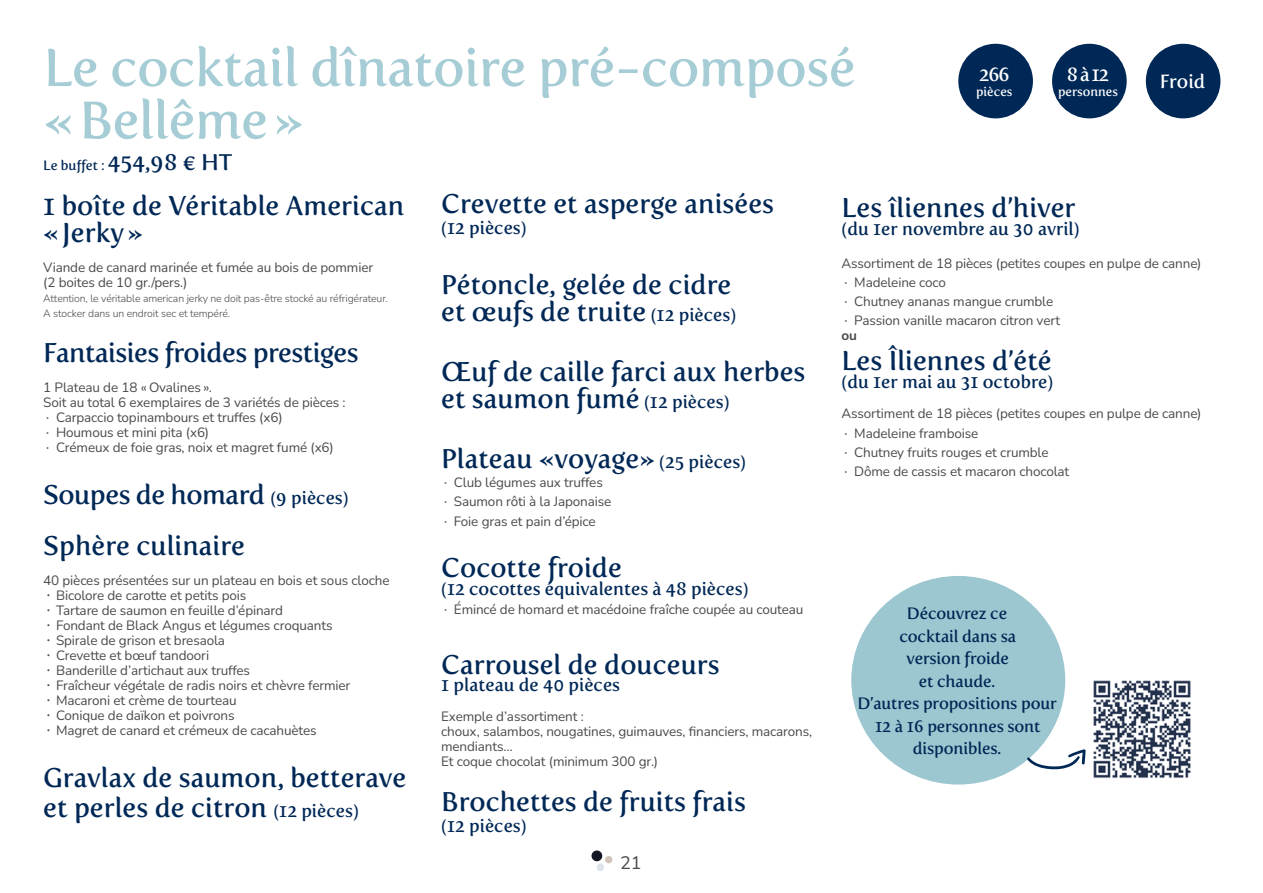
<style>
.page{position:relative;width:1263px;height:893px;background:#fff}
.page>*{position:absolute;margin:0;border:0;box-sizing:border-box;transform-origin:0 0}
.t1{font:52.5px/52.5px "Fertigo Pro";letter-spacing:-.01em;color:#a6cdd5}
.t2{font:27px/27px "Fertigo Pro";color:#002856}
.t3{font:27px "Fertigo Pro";letter-spacing:-.02em;color:#002856}
.t4{font:19.05px "Fertigo Pro";letter-spacing:-.025em;color:#fff}
.t5{font:18px "Fertigo Pro";color:#002856}
.t6{font:200 18px "Nunito";color:#4a4a49}
.t7{font:16.5px/22.5px "Fertigo Pro";letter-spacing:-.01em;color:#002856;text-align:center}
.t8{font:200 13.5px/15px "Nunito";letter-spacing:-.01em;color:#4a4a49}
.t9{font:13.5px "Fertigo Pro";color:#002856}
.t10{font:12.75px "Fertigo Pro";color:#fff}
.t11{font:200 10.5px/15px "Nunito";letter-spacing:-.01em;color:#4a4a49}
.s1{font-size:22.5px}
.s2{font-size:15px}
.s3{font-size:18px}
</style>
<div class="page">
<div style="left:1052px;top:44px;width:75px;height:74px;background:#002856;border-radius:50%"></div>
<div style="left:1146px;top:44px;width:74px;height:74px;background:#002856;border-radius:50%"></div>
<div style="left:958px;top:44px;width:75px;height:74px;background:#002856;border-radius:50%"></div>
<div style="left:851px;top:576px;width:214px;height:208px;background:#9cc7d0;border-radius:50%"></div>
<img style="left:1093px;top:680px;width:98px;height:98px">
<svg style="left:1026px;top:749px;width:60px;height:21px"></svg>
<div style="left:591px;top:850px;width:11px;height:11px;background:#131723;border-radius:50%"></div>
<div style="left:605px;top:856px;width:7px;height:7px;background:#d1c3ba;border-radius:50%"></div>
<div style="left:597px;top:863px;width:7px;height:8px;background:#dee2ed;border-radius:50%"></div>
<h1 class="t1" style="left:43px;top:42px;width:814px">Le cocktail dînatoire pré-composé «Bellême»</h1>
<h3 class="t4" style="left:979px;top:63px;width:32px">266</h3>
<p class="t10" style="left:976px;top:84px;width:38px">pièces</p>
<h3 class="t4" style="left:1067px;top:63px;width:44px">8 à 12</h3>
<p class="t10" style="left:1058px;top:84px;width:61px">personnes</p>
<h3 class="t4" style="left:1160px;top:71px;width:47px">Froid</h3>
<p class="t9" style="left:43px;top:157px;width:191px">Le buffet : <span class="s1">454,98 € HT</span></p>
<h2 class="t2" style="left:43px;top:192px;width:362px">1 boîte de Véritable American «Jerky»</h2>
<p class="t8" style="left:43px;top:259px;width:331px">Viande de canard marinée et fumée au bois de pommier (2 boites de 10 gr./pers.)</p>
<p class="t11" style="left:43px;top:291px;width:346px">Attention, le véritable american jerky ne doit pas-être stocké au réfrigérateur.<br>A stocker dans un endroit sec et tempéré.</p>
<h2 class="t3" style="left:43px;top:337px;width:317px">Fantaisies froides prestiges</h2>
<p class="t8" style="left:43px;top:379px;width:304px">1 Plateau de 18 « Ovalines ».<br>Soit au total 6 exemplaires de 3 variétés de pièces : <span class="s2">∙</span> Carpaccio topinambours et truffes (x6)<br><span class="s2">∙</span> Houmous et mini pita (x6)<br><span class="s2">∙</span> Crémeux de foie gras, noix et magret fumé (x6)</p>
<h2 class="t2" style="left:43px;top:469px;width:307px;line-height:51.6px">Soupes de homard <span class="s3">(9 pièces)<br></span>Sphère culinaire</h2>
<p class="t8" style="left:43px;top:573px;width:348px">40 pièces présentées sur un plateau en bois et sous cloche <span class="s3">∙</span> Bicolore de carotte et petits pois<br><span class="s3">∙</span> Tartare de saumon en feuille d’épinard<br><span class="s3">∙</span> Fondant de Black Angus et légumes croquants<br><span class="s3">∙</span> Spirale de grison et bresaola<br><span class="s3">∙</span> Crevette et bœuf tandoori<br><span class="s3">∙</span> Banderille d’artichaut aux truffes<br><span class="s3">∙</span> Fraîcheur végétale de radis noirs et chèvre fermier<br><span class="s3">∙</span> Macaroni et crème de tourteau<br><span class="s3">∙</span> Conique de daïkon et poivrons<br><span class="s3">∙</span> Magret de canard et crémeux de cacahuètes</p>
<h2 class="t2" style="left:43px;top:763px;width:365px;line-height:30px">Gravlax de saumon, betterave et perles de citron <span class="s3">(12 pièces)</span></h2>
<h2 class="t2" style="left:441px;top:190px;width:334px">Crevette et asperge anisées</h2>
<h3 class="t5" style="left:441px;top:217px;width:87px">(12 pièces)</h3>
<h2 class="t2" style="left:441px;top:271px;width:297px">Pétoncle, gelée de cidre et œufs de truite <span class="s3">(12 pièces)</span></h2>
<h2 class="t2" style="left:441px;top:358px;width:366px">Œuf de caille farci aux herbes et saumon fumé <span class="s3">(12 pièces)</span></h2>
<h2 class="t2" style="left:441px;top:445px;width:306px">Plateau «voyage» <span class="s3">(25 pièces)</span></h2>
<p class="t8" style="left:441px;top:472px;width:172px;line-height:19.2px"><span class="s2">∙</span> Club légumes aux truffes <span class="s2">∙</span> Saumon rôti à la Japonaise <span class="s2">∙</span> Foie gras et pain d’épice</p>
<h2 class="t2" style="left:441px;top:554px;width:182px">Cocotte froide</h2>
<h3 class="t5" style="left:441px;top:578px;width:309px">(12 cocottes équivalentes à 48 pièces)</h3>
<p class="t8" style="left:441px;top:602px;width:364px"><span class="s2">∙</span> Émincé de homard et macédoine fraîche coupée au couteau</p>
<h2 class="t2" style="left:441px;top:652px;width:280px">Carrousel de douceurs</h2>
<h3 class="t5" style="left:441px;top:674px;width:180px">1 plateau de 40 pièces</h3>
<p class="t8" style="left:441px;top:708px;width:372px">Exemple d’assortiment :<br>choux, salambos, nougatines, guimauves, financiers, macarons, mendiants…<br>Et coque chocolat (minimum 300 gr.)</p>
<h2 class="t2" style="left:441px;top:788px;width:306px">Brochettes de fruits frais</h2>
<h3 class="t5" style="left:441px;top:815px;width:87px">(12 pièces)</h3>
<h3 class="t6" style="left:620px;top:850px;width:23px">21</h3>
<h2 class="t2" style="left:841px;top:194px;width:235px">Les îliennes d’hiver</h2>
<h3 class="t5" style="left:841px;top:218px;width:240px">(du 1er novembre au 30 avril)</h3>
<p class="t8" style="left:841px;top:253px;width:361px;line-height:19.2px">Assortiment de 18 pièces (petites coupes en pulpe de canne) <span class="s2">∙</span> Madeleine coco<br><span class="s2">∙</span> Chutney ananas mangue crumble<br><span class="s2">∙</span> Passion vanille macaron citron vert</p>
<p class="t8" style="left:841px;top:328px;width:17px">ou</p>
<h2 class="t2" style="left:841px;top:347px;width:212px">Les Îliennes d’été</h2>
<h3 class="t5" style="left:841px;top:371px;width:213px">(du 1er mai au 31 octobre)</h3>
<p class="t8" style="left:841px;top:404px;width:361px;line-height:19.2px">Assortiment de 18 pièces (petites coupes en pulpe de canne) <span class="s2">∙</span> Madeleine framboise<br><span class="s2">∙</span> Chutney fruits rouges et crumble<br><span class="s2">∙</span> Dôme de cassis et macaron chocolat</p>
<p class="t7" style="left:857px;top:602px;width:201px">Découvrez ce<br>cocktail dans sa<br>version froide<br>et chaude.<br>D’autres propositions pour<br>12 à 16 personnes sont disponibles.</p>
</div>
